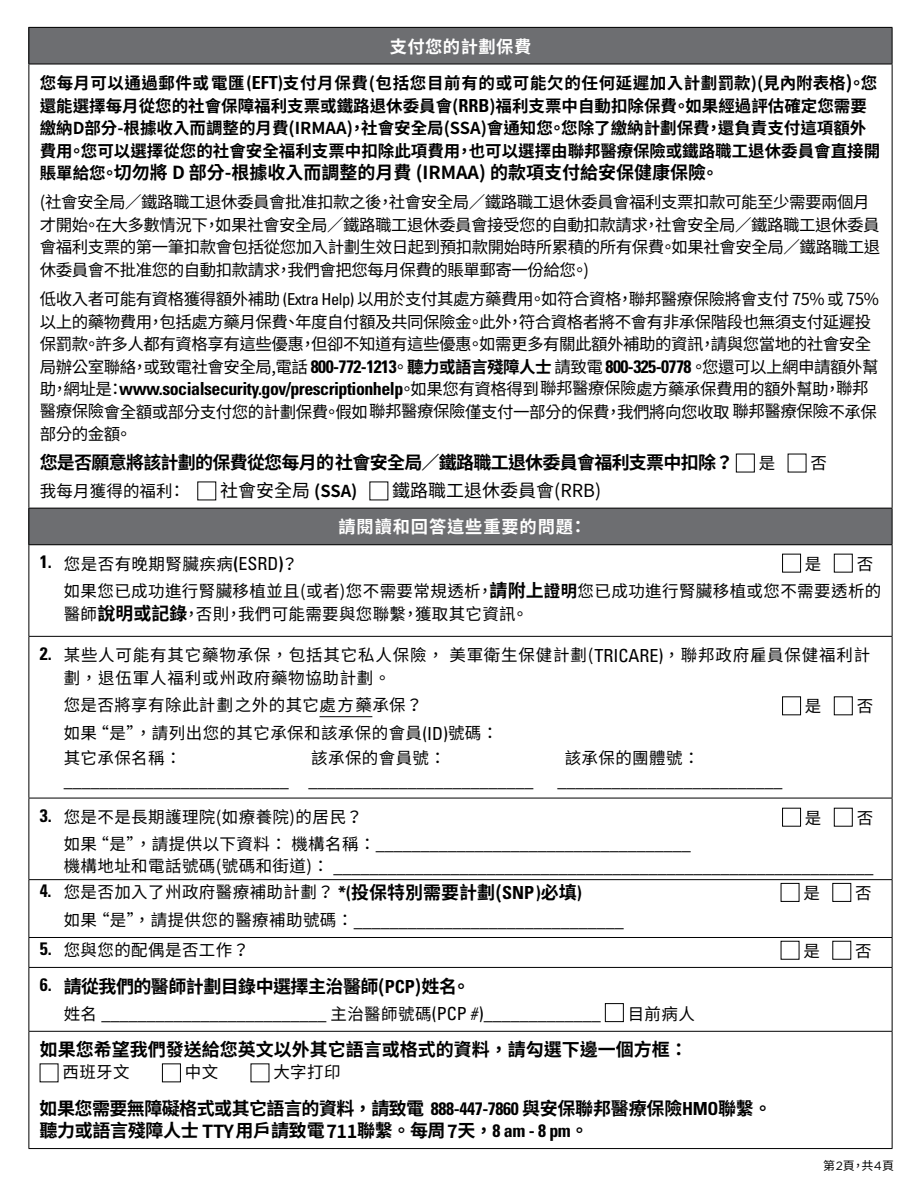
<style>
.page{position:relative;width:918px;height:1188px;background:#fff}
.page>*{position:absolute;margin:0;border:0;box-sizing:border-box;transform-origin:0 0}
.t1{font:condensed 18px/22.5px "Univers";color:#000}
.t2{font:700 18px/22.5px "Noto Sans CJ Ktc";letter-spacing:-.02em;color:#000}
.t3{font:700 18px "Noto Sans CJ Ktc";color:#000}
.t4{font:700 condensed 18px "Univers";letter-spacing:-.03em;color:#000}
.t5{font:700 18px "Noto Sans CJ Ktc";letter-spacing:-.04em;color:#000}
.t6{font:18px "Noto Sans CJ Ktc";color:#000}
.t7{font:700 17.25px "Noto Sans CJ Ktc";letter-spacing:.05em;color:#fff}
.t8{font:700 17.25px "Noto Sans CJ Ktc";letter-spacing:.03em;color:#fff}
.t9{font:16.5px/22.5px "Noto Sans CJ Ktc";letter-spacing:-.03em;color:#000}
.t10{font:700 16.5px/22.5px "Noto Sans CJ Ktc";color:#000}
.t11{font:16.5px/27.9px "Noto Sans CJ Ktc";letter-spacing:.025em;color:#000}
.t12{font:16.5px/22.5px "Noto Sans CJ Ktc";letter-spacing:.05em;color:#000}
.t13{font:16.5px "Noto Sans CJ Ktc";letter-spacing:.02em;color:#000}
.t14{font:16.5px "Noto Sans CJ Ktc";letter-spacing:.03em;color:#000}
.t15{font:16.5px "Noto Sans CJ Ktc";letter-spacing:.01em;color:#000}
.t16{font:12px "Noto Sans CJ Ktc";color:#000}
.s1{font-family:"Univers";font-stretch:condensed;font-size:18px}
.s2{font-size:18px}
.s3{font-size:16.5px}
.s4{font-family:"Univers";font-stretch:condensed}
.s5{font-family:"Univers";font-weight:700;font-stretch:condensed;font-size:18px}
.s6{font-weight:700}
.s7{font-family:"Noto Sans CJ Ktc";font-weight:400;font-stretch:normal;font-size:16.5px}
.s8{font-weight:700;font-size:16.5px}
.s9{font-weight:700;font-size:18px}
.s10{font-family:"Noto Sans CJ Ktc";font-stretch:normal;font-size:16.5px}
.s11{font-family:"Gotham"}
</style>
<div class="page">
<div style="left:29px;top:27px;width:863px;height:37px;background:#6d6e71"></div>
<div style="left:29px;top:508px;width:863px;height:37px;background:#6d6e71"></div>
<hr style="left:28px;top:27px;width:864px;height:1px;background:#000">
<hr style="left:28px;top:28px;width:1px;height:36px;background:#000">
<hr style="left:892px;top:28px;width:1px;height:36px;background:#000">
<hr style="left:28px;top:64px;width:864px;height:1px;background:#000">
<hr style="left:28px;top:64px;width:1px;height:444px;background:#000">
<hr style="left:892px;top:64px;width:1px;height:444px;background:#000">
<hr style="left:28px;top:508px;width:864px;height:1px;background:#000">
<hr style="left:28px;top:508px;width:1px;height:36px;background:#000">
<hr style="left:892px;top:508px;width:1px;height:36px;background:#000">
<hr style="left:28px;top:544px;width:864px;height:1px;background:#000">
<hr style="left:28px;top:545px;width:1px;height:91px;background:#000">
<hr style="left:892px;top:545px;width:1px;height:91px;background:#000">
<hr style="left:28px;top:636px;width:864px;height:1px;background:#000">
<hr style="left:28px;top:637px;width:1px;height:161px;background:#000">
<hr style="left:892px;top:637px;width:1px;height:161px;background:#000">
<hr style="left:28px;top:798px;width:864px;height:1px;background:#000">
<hr style="left:28px;top:798px;width:1px;height:81px;background:#000">
<hr style="left:892px;top:798px;width:1px;height:81px;background:#000">
<hr style="left:28px;top:879px;width:864px;height:1px;background:#000">
<hr style="left:28px;top:880px;width:1px;height:57px;background:#000">
<hr style="left:892px;top:880px;width:1px;height:57px;background:#000">
<hr style="left:28px;top:937px;width:864px;height:1px;background:#000">
<svg style="left:28px;top:938px;width:1px;height:29px"></svg>
<svg style="left:892px;top:938px;width:1px;height:29px"></svg>
<hr style="left:28px;top:967px;width:864px;height:1px;background:#000">
<hr style="left:28px;top:968px;width:1px;height:63px;background:#000">
<hr style="left:892px;top:968px;width:1px;height:63px;background:#000">
<hr style="left:28px;top:1031px;width:864px;height:1px;background:#000">
<hr style="left:28px;top:1032px;width:1px;height:116px;background:#000">
<hr style="left:892px;top:1032px;width:1px;height:116px;background:#000">
<hr style="left:28px;top:1148px;width:864px;height:1px;background:#000">
<svg style="left:197px;top:453px;width:656px;height:120px"></svg>
<svg style="left:39px;top:696px;width:814px;height:387px"></svg>
<p class="t8" style="left:390px;top:37px;width:143px">支付您的計劃保費</p>
<p class="t10" style="left:40px;top:72px;width:842px">您每月可以通過郵件或電匯<span class="s1">(EFT)</span>支付月保費(包括您目前有的或可能欠的任何延遲加入計劃罰款)(見內附表格<span class="s2">)</span>。您還能選擇每月從您的社會保障福利支票或鐵路退休委員會(<span class="s1">RRB</span>)福利支票中自動扣除保費。如果經過評估確定您需要繳納D部分-根據收入而調整的月費(IRMAA)，社會安全局(SSA)會通知您。您除了繳納計劃保費，還負責支付這項額外費用。您可以選擇從您的社會安全福利支票中扣除此項費用，也可以選擇由聯邦醫療保險或鐵路職工退休委員會直接開</p>
<p class="t3" style="left:40px;top:162px;width:680px"><span class="s3">賬單給您。</span>切勿將 D 部分-根據收入而調整的月費 (IRMAA) 的款項支付給安保健康保險<span class="s3">。</span></p>
<p class="t9" style="left:40px;top:191px;width:842px">(社會安全局／鐵路職工退休委員會批准扣款之後，社會安全局／鐵路職工退休委員會福利支票扣款可能至少需要兩個月才開始。在大多數情況下，如果社會安全局／鐵路職工退休委員會接受您的自動扣款請求，社會安全局／鐵路職工退休委員會福利支票的第一筆扣款會包括從您加入計劃生效日起到預扣款開始時所累積的所有保費。如果社會安全局／鐵路職工退休委員會不批准您的自動扣款請求，我們會把您每月保費的賬單郵寄一份給您。)</p>
<p class="t9" style="left:40px;top:288px;width:841px">低收入者可能有資格獲得額外補助 <span class="s4">(Extra Help)</span> 以用於支付其處方藥費用。如符合資格，聯邦醫療保險將會支付 75% 或 75%以上的藥物費用，包括處方藥月保費、年度自付額及共同保險金。此外，符合資格者將不會有非承保階段也無須支付延遲投保罰款。許多人都有資格享有這些優惠，但卻不知道有這些優惠。如需更多有關此額外補助的資訊，請與您當地的社會安全局辦公室聯絡，或致電社會安全局,電話 <span class="s5">800-772-1213</span>。<span class="s6">聽力或語言殘障人士</span>請致電 <span class="s5">800-325-0778</span>。您還可以上網申請額外幫</p>
<p class="t4" style="left:40px;top:378px;width:830px"><span class="s7">助，網址是：</span>www.socialsecurity.gov/prescriptionhelp<span class="s7">。如果您有資格得到聯邦醫療保險處方藥承保費用的額外幫助，聯邦</span></p>
<p class="t9" style="left:40px;top:401px;width:839px">醫療保險會全額或部分支付您的計劃保費。假如聯邦醫療保險僅支付一部分的保費，我們將向您收取聯邦醫療保險不承保部分的金額。</p>
<p class="t5" style="left:40px;top:452px;width:695px">您是否願意將該計劃的保費從您每月的社會安全局／鐵路職工退休委員會福利支票中扣除？</p>
<p class="t9" style="left:759px;top:452px;width:18px">是</p>
<p class="t9" style="left:810px;top:452px;width:18px">否</p>
<p class="t15" style="left:40px;top:482px;width:147px">我每月獲得的福利：</p>
<p class="t6" style="left:220px;top:481px;width:139px">社會安全局 <span class="s8">(SSA)</span></p>
<p class="t6" style="left:392px;top:481px;width:210px">鐵路職工退休委員會(RRB)</p>
<p class="t7" style="left:338px;top:517px;width:250px">請閱讀和回答這些重要的問題：</p>
<p class="t14" style="left:40px;top:554px;width:260px"><span class="s5">1.</span> 您是否有晚期腎臟疾病<span class="s5">(</span><span class="s1">ESRD</span><span class="s5">)</span>？</p>
<p class="t9" style="left:805px;top:553px;width:18px">是</p>
<p class="t11" style="left:64px;top:550px;width:819px;text-indent:793px">否如果您已成功進行腎臟移植並且(或者)您不需要常規透析，<span class="s9">請附上</span><span class="s6">證明</span>您已成功進行腎臟移植或您不需要透析的</p>
<p class="t13" style="left:64px;top:605px;width:466px">醫師<span class="s9">說明或記錄</span>，否則，我們可能需要與您聯繫，獲取其它資訊。</p>
<p class="t12" style="left:64px;top:644px;width:808px;text-indent:-24px"><span class="s5">2.</span> 某些人可能有其它藥物承保，包括其它私人保險， 美軍衛生保健計劃(<span class="s1">TRICARE)</span>，聯邦政府雇員保健福利計劃，退伍軍人福利或州政府藥物協助計劃。</p>
<p class="t11" style="left:64px;top:692px;width:361px">您是否將享有除此計劃之外的其它處方藥承保？</p>
<p class="t9" style="left:805px;top:695px;width:18px">是</p>
<p class="t9" style="left:857px;top:695px;width:18px">否</p>
<p class="t11" style="left:64px;top:721px;width:436px;line-height:24.6px">如果“是”，請列出您的其它承保和該承保的會員<span class="s1">(ID)</span>號碼：其它承保名稱：</p>
<p class="t11" style="left:311px;top:744px;width:136px">該承保的會員號：</p>
<p class="t11" style="left:565px;top:744px;width:136px">該承保的團體號：</p>
<p class="t1" style="left:64px;top:769px;width:471px">_________________________ _________________________</p>
<p class="t1" style="left:558px;top:769px;width:226px">_________________________</p>
<p class="t11" style="left:40px;top:803px;width:325px"><span class="s5">3.</span> 您是不是長期護理院(如療養院)的居民？</p>
<p class="t1" style="left:64px;top:832px;width:811px"><span class="s10">如果“是”，請提供以下資料： 機構名稱：</span>___________________________________<br><span class="s10">機構地址和電話號碼(號碼和街道)：</span> ____________________________________________________________</p>
<p class="t9" style="left:805px;top:807px;width:18px">是</p>
<p class="t9" style="left:857px;top:807px;width:18px">否</p>
<p class="t11" style="left:40px;top:878px;width:544px"><span class="s5">4.</span> 您是否加入了州政府醫療補助計劃？ <span class="s5">*(</span><span class="s9">投保特別需要計劃(</span><span class="s5">SNP)</span><span class="s9">必填</span><span class="s5">)</span></p>
<p class="t1" style="left:64px;top:909px;width:562px"><span class="s10">如果“是”，請提供您的醫療補助號碼：</span>______________________________</p>
<p class="t9" style="left:803px;top:882px;width:18px">是</p>
<p class="t9" style="left:855px;top:882px;width:18px">否</p>
<p class="t11" style="left:40px;top:936px;width:211px"><span class="s5">5.</span> 您與您的配偶是否工作？</p>
<p class="t9" style="left:803px;top:940px;width:18px">是</p>
<p class="t9" style="left:855px;top:940px;width:18px">否</p>
<p class="t2" style="left:40px;top:975px;width:432px"><span class="s4">6.</span> 請從我們的醫師計劃目錄中選擇主治醫師(<span class="s4">PCP</span>)姓名。</p>
<p class="t1" style="left:64px;top:1002px;width:539px"><span class="s10">姓名</span> _________________________ <span class="s10">主治醫師號碼</span>(PCP #)_____________</p>
<p class="t9" style="left:628px;top:1003px;width:69px">目前病人</p>
<p class="t3" style="left:40px;top:1039px;width:650px">如果您希望我們發送給您英文以外其它語言或格式的資料，請勾選下邊一個方框：</p>
<p class="t9" style="left:62px;top:1061px;width:69px">西班牙文</p>
<p class="t9" style="left:185px;top:1061px;width:35px">中文</p>
<p class="t9" style="left:273px;top:1061px;width:69px">大字打印</p>
<p class="t2" style="left:40px;top:1097px;width:734px">如果您需要無障礙格式或其它語言的資料，請致電 <span class="s4">888-447-7860</span> 與安保聯邦醫療保險<span class="s4">HMO</span>聯繫。聽力或語言殘障人士 TTY用戶請致電711聯繫。每周7天，<span class="s4">8 am - 8 pm</span>。</p>
<p class="t16" style="left:823px;top:1158px;width:72px">第<span class="s11">2</span>頁，共<span class="s11">4</span>頁</p>
</div>
